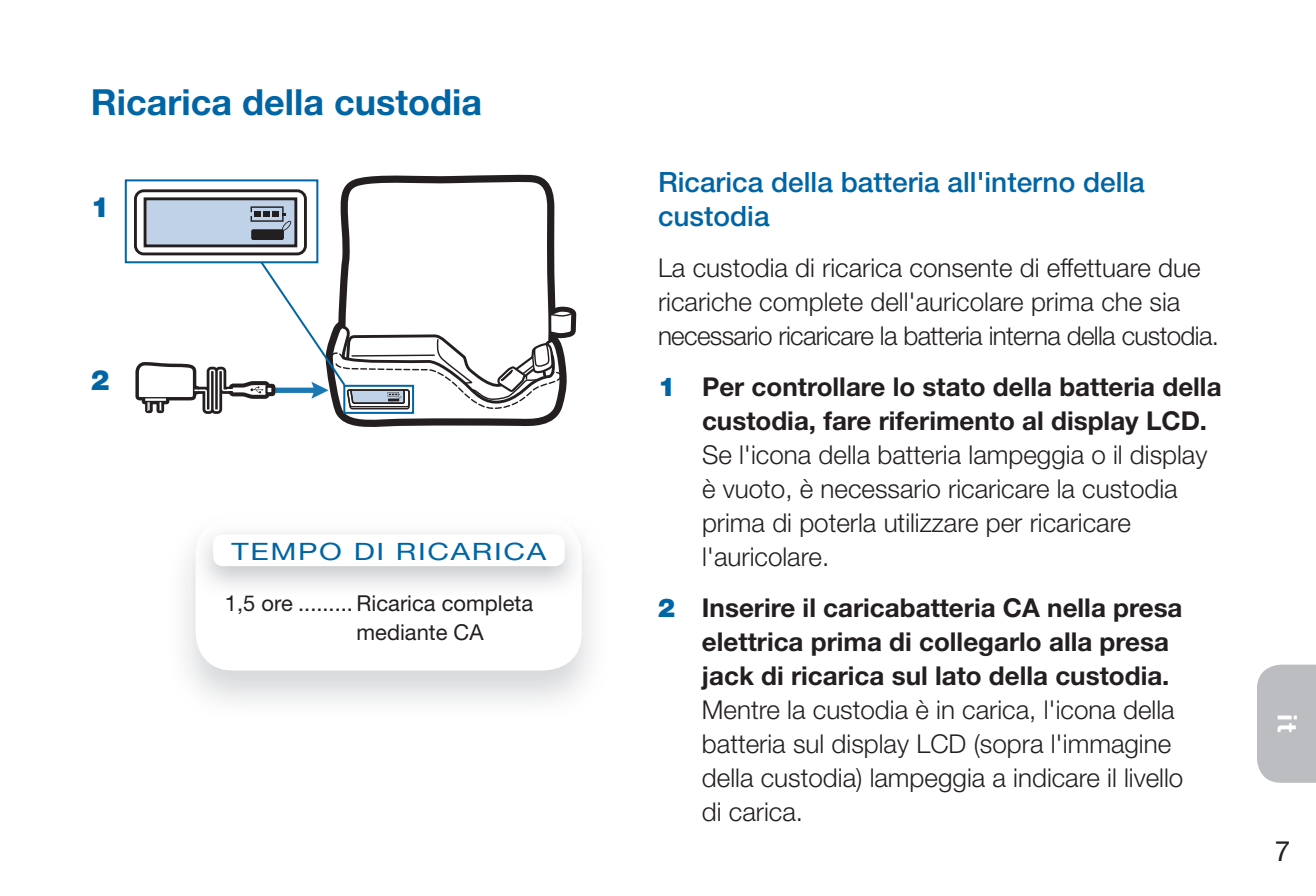
<style>
.page{position:relative;width:1316px;height:896px;background:#fff}
.page>*{position:absolute;margin:0;border:0;box-sizing:border-box;transform-origin:0 0}
.t1{font:700 36px "Helvetica Neue";color:#0065a4}
.t2{font:500 28px/34px "Helvetica Neue";color:#0065a4}
.t3{font:900 28px "Helvetica Neue";color:#0065a4}
.t4{font:28px "Helvetica Neue";color:#231f20}
.t5{font:700 27.2px "Helvetica Neue";color:#fff}
.t6{font:300 26px/34px "Helvetica Neue";color:#231f20}
.t7{font:24px "Helvetica Neue";letter-spacing:.055em;color:#0065a4;scale:1.25 1}
.t8{font:22px/28.4px "Helvetica Neue";color:#231f20}
.s1{font-weight:900;color:#0065a4}
.s2{font-weight:700}
</style>
<div class="page">
<div style="left:1257px;top:664px;width:58px;height:119px;background:#bcbdc0"></div>
<img style="left:196px;top:523px;width:385px;height:73px">
<div style="left:213px;top:534px;width:351px;height:32px;background:#fff;border-radius:10px"></div>
<svg style="left:340px;top:177px;width:215px;height:83px"></svg>
<div style="left:134px;top:189px;width:173px;height:66px;border:3px solid #231f20;border-radius:8px"></div>
<div style="left:145px;top:199px;width:151px;height:47px;background:#c0d2e8"></div>
<div style="left:144px;top:197px;width:153px;height:50px;border:3px solid #231f20"></div>
<div style="left:251px;top:229px;width:33px;height:11px;background:#231f20;border-radius:2px"></div>
<svg style="left:250px;top:206px;width:41px;height:25px"></svg>
<div style="left:125px;top:179px;width:193px;height:84px;border:2px solid #0065a4"></div>
<svg style="left:135px;top:260px;width:442px;height:165px"></svg>
<p class="t1" style="left:91px;top:80px;width:393px">Ricarica della custodia</p>
<p class="t3" style="left:91px;top:191px;width:20px">1</p>
<p class="t3" style="left:91px;top:363px;width:20px">2</p>
<p class="t7" style="left:231px;top:537px;width:253px">TEMPO DI RICARICA</p>
<p class="t8" style="left:356px;top:589px;width:178px;text-indent:-131px">1,5 ore ......... Ricarica completa mediante CA</p>
<p class="t2" style="left:658px;top:165px;width:488px">Ricarica della batteria all'interno della custodia</p>
<p class="t6" style="left:658px;top:250px;width:562px">La custodia di ricarica consente di effettuare due ricariche complete dell'auricolare prima che sia necessario ricaricare la batteria interna della custodia.</p>
<p class="t6" style="left:702px;top:369px;width:521px;text-indent:-44px"><span class="s1">1</span> <span class="s2">Per controllare lo stato della batteria della custodia, fare riferimento al display LCD.<br></span>Se l'icona della batteria lampeggia o il display è vuoto, è necessario ricaricare la custodia prima di poterla utilizzare per ricaricare l'auricolare.</p>
<p class="t6" style="left:702px;top:590px;width:483px;text-indent:-44px"><span class="s1">2</span> <span class="s2">Inserire il caricabatteria CA nella presa elettrica prima di collegarlo alla presa jack di ricarica sul lato della custodia.<br></span>Mentre la custodia è in carica, l'icona della batteria sul display LCD (sopra l'immagine della custodia) lampeggia a indicare il livello di carica.</p>
<p class="t5" style="left:1304px;top:714px;width:20px;rotate:90deg">it</p>
<p class="t4" style="left:1274px;top:834px;width:17px">7</p>
</div>
